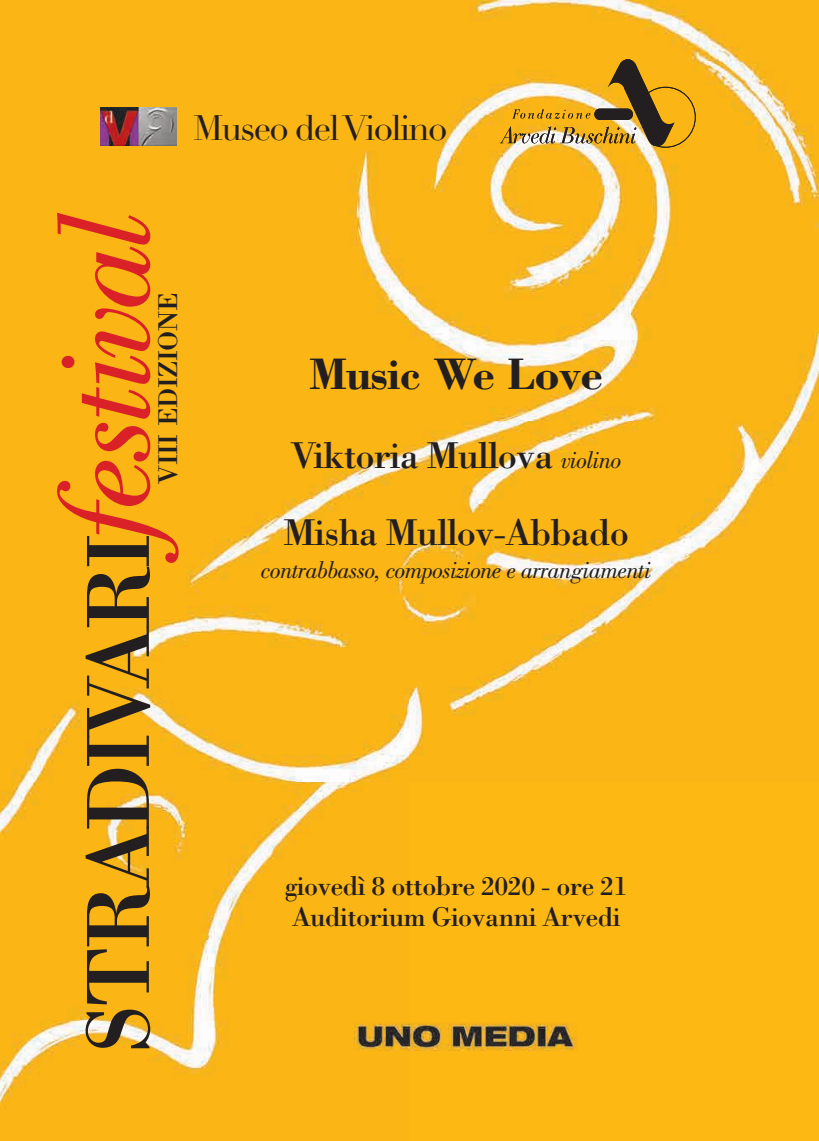
<style>
.page{position:relative;width:819px;height:1141px;background:#fff}
.page>*{position:absolute;margin:0;border:0;box-sizing:border-box;transform-origin:0 0}
.t1{font:92.58px "Bodoni";letter-spacing:-.05em;color:#231f20}
.t2{font:700 45.5px "Bodoni";letter-spacing:-.02em;color:#231f20}
.t3{font:38.5px/77px "Bodoni";letter-spacing:-.025em;color:#231f20}
.t4{font:34.82px "Didot";letter-spacing:-.05em;color:#231f20}
.t5{font:28px/31.5px "Bodoni";letter-spacing:-.02em;color:#231f20}
.t6{font:italic 24.5px "Bodoni";letter-spacing:-.025em;color:#231f20}
.s1{font-style:italic;font-size:132.65px;color:#da2128}
.s2{font-style:italic;font-size:24.5px}
</style>
<div class="page">
<img style="left:0;top:0;width:819px;height:1141px">
<img style="left:101px;top:107px;width:75px;height:38px">
<img style="left:354px;top:1022px;width:223px;height:28px">
<svg style="left:500px;top:59px;width:195px;height:89px;background:#d0a138"></svg>
<p class="t4" style="left:193px;top:107px;width:256px">Museo del Violino</p>
<h1 class="t1" style="left:62px;top:1055px;width:846px;rotate:-90deg">STRADIVARI<span class="s1">festival</span></h1>
<p class="t5" style="left:152px;top:484px;width:192px;rotate:-90deg">VIII EDIZIONE</p>
<h2 class="t2" style="left:309px;top:346px;width:296px">Music We Love</h2>
<h3 class="t3" style="left:283px;top:416px;width:347px">Viktoria Mullova <span class="s2">violino<br></span>Misha Mullov-Abbado</h3>
<p class="t6" style="left:261px;top:556px;width:391px">contrabbasso, composizione e arrangiamenti</p>
<p class="t5" style="left:285px;top:869px;width:344px">giovedì 8 ottobre 2020 - ore 21<br>Auditorium Giovanni Arvedi</p>
</div>
